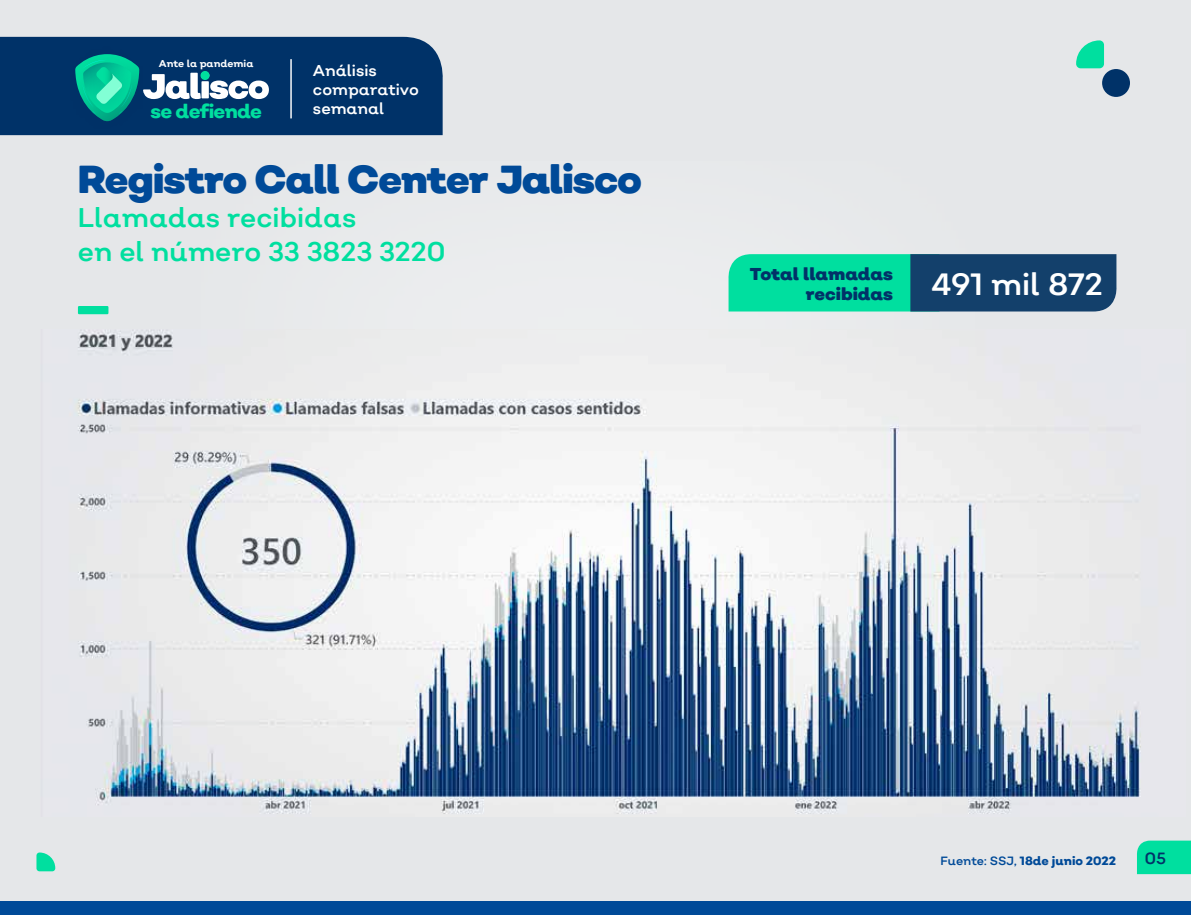
<style>
.page{position:relative;width:1191px;height:915px;background:#fff}
.page>*{position:absolute;margin:0;border:0;box-sizing:border-box;transform-origin:0 0}
.t1{font:900 50.7px "Nutmeg";color:#00df9f}
.t2{font:900 39px "Nutmeg";letter-spacing:-.03em;color:#004a98}
.t3{font:30.75px "Nutmeg";color:#fff}
.t4{font:27px/33.9px "Nutmeg";color:#00df9f}
.t5{font:800 19.2px "Nutmeg";letter-spacing:-.04em;color:#00df9f}
.t6{font:900 17.25px/19.8px "Nutmeg";color:#003268;text-align:right}
.t7{font:16.35px "Nutmeg";color:#003268}
.t8{font:15.75px/18.9px "Nutmeg";color:#fff}
.t9{font:800 12px "Nutmeg";color:#004a98}
.t10{font:700 9.9px "Nutmeg";color:#fff}
.s1{font-weight:400}
</style>
<div class="page">
<div style="left:0;top:0;width:1191px;height:914px;background:#e5e7e9"></div>
<div style="left:0;top:901px;width:1191px;height:13px;background:#004a98"></div>
<div style="left:0;top:37px;width:443px;height:98px;background:#003268"></div>
<hr style="left:290px;top:59px;width:2px;height:59px;background:#fff">
<div style="left:1137px;top:840px;width:54px;height:33px;background:#00df9f"></div>
<div style="left:41px;top:36px;width:134px;height:100px;background:#003268"></div>
<svg style="left:75px;top:54px;width:194px;height:67px;background:#247388"></svg>
<svg style="left:1076px;top:40px;width:28px;height:28px"></svg>
<div style="left:36px;top:852px;width:19px;height:19px;background:#00df9f;border-radius:3px"></div>
<div style="left:1102px;top:69px;width:28px;height:28px;background:#003268;border-radius:14px"></div>
<svg style="left:728px;top:254px;width:389px;height:57px;background:#0d8b84"></svg>
<img style="left:77px;top:330px;width:1064px;height:484px">
<p class="t10" style="left:159px;top:57px;width:96px">Ante la pandemia</p>
<p class="t5" style="left:151px;top:99px;width:113px">se defiende</p>
<p class="t8" style="left:313px;top:61px;width:107px">Análisis comparativo semanal</p>
<h2 class="t2" style="left:78px;top:154px;width:565px">Registro Call Center Jalisco</h2>
<p class="t4" style="left:78px;top:200px;width:369px">Llamadas recibidas<br>en el número 33 3823 3220</p>
<h1 class="t1" style="left:78px;top:250px;width:32px">_</h1>
<p class="t6" style="left:750px;top:264px;width:145px">Total llamadas recibidas</p>
<p class="t3" style="left:931px;top:264px;width:173px">491 mil 872</p>
<p class="t9" style="left:940px;top:852px;width:177px"><span class="s1">Fuente: SSJ,</span> 18de junio 2022</p>
<p class="t7" style="left:1144px;top:847px;width:23px">05</p>
</div>
